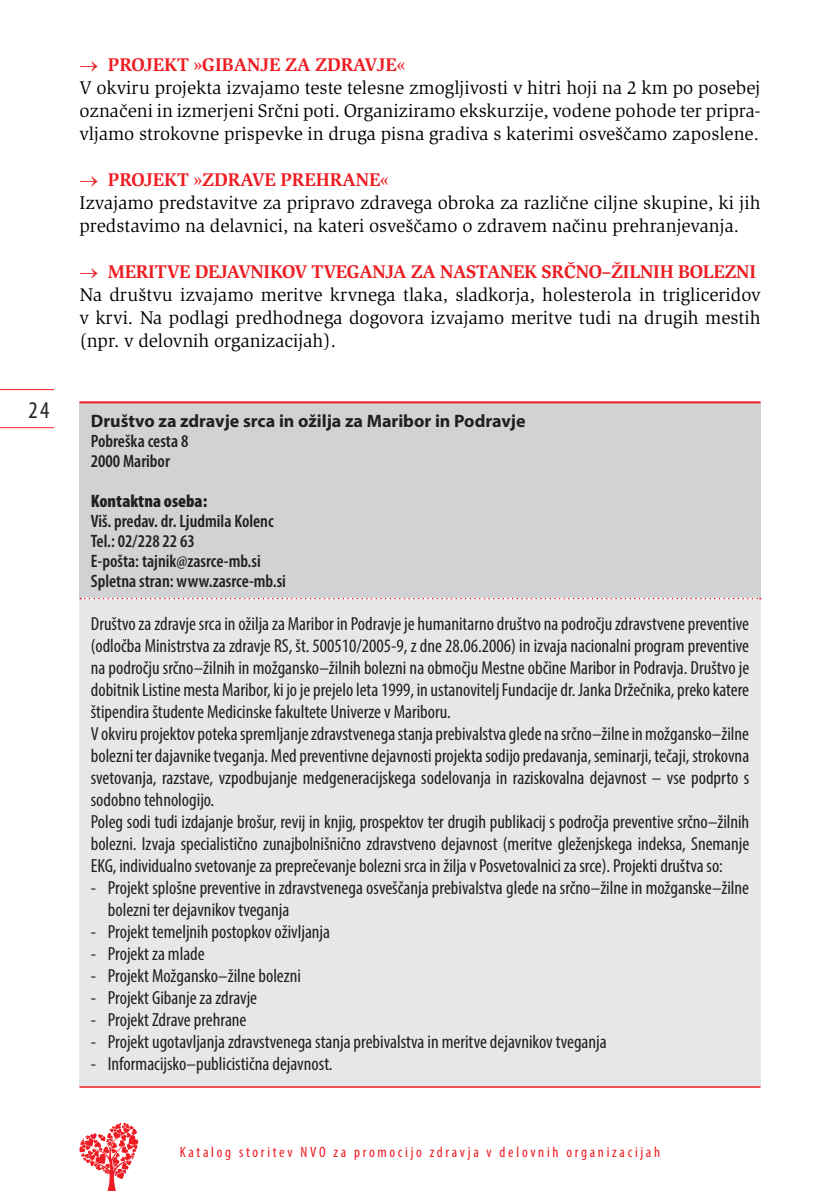
<style>
.page{position:relative;width:840px;height:1191px;background:#fff}
.page>*{position:absolute;margin:0;border:0;box-sizing:border-box;transform-origin:0 0}
.t1{font:condensed 24px "Myriad Pro";color:#231f20}
.t2{font:condensed 19px/22px "Myriad Pro";color:#231f20}
.t3{font:19px/23px "Slimbach Itc TEE";color:#000}
.t4{font:700 19px "Slimbach Itc TEE";color:#ee1d23}
.t5{font:600 condensed 18px/20px "Myriad Pro";color:#231f20}
.t6{font:700 18px "Myriad Pro";color:#231f20}
.t7{font:900 condensed 18px "Myriad Pro";color:#231f20}
.t8{font:condensed 15px "Myriad Pro";letter-spacing:.18em;color:#ee1d23}
.s1{color:#ee1d23}
.s2{font-weight:700;color:#ee1d23}
</style>
<div class="page">
<svg style="left:79px;top:1123px;width:59px;height:68px"></svg>
<hr style="left:0;top:389px;width:54px;height:1px;background:#ee1d23">
<hr style="left:0;top:427px;width:54px;height:1px;background:#ee1d23">
<div style="left:79px;top:402px;width:681px;height:196px;background:#d1d2d4"></div>
<div style="left:79px;top:598px;width:681px;height:489px;background:#e6e7e9"></div>
<hr style="left:79px;top:1086px;width:681px;height:1px;background:#ee1d23">
<hr style="left:79px;top:401px;width:681px;height:2px;background:#ee1d23">
<svg style="left:80px;top:598px;width:680px;height:1px"></svg>
<p class="t1" style="left:28px;top:395px;width:22px">24</p>
<p class="t3" style="left:79px;top:53px;width:682px"><span class="s1">→</span> <span class="s2">PROJEKT »GIBANJE ZA ZDRAVJE«<br></span>V okviru projekta izvajamo teste telesne zmogljivosti v hitri hoji na 2 km po posebej označeni in izmerjeni Srčni poti. Organiziramo ekskurzije, vodene pohode ter pripra&shy;vljamo strokovne prispevke in druga pisna gradiva s katerimi osveščamo zaposlene.</p>
<p class="t4" style="left:79px;top:169px;width:148px">→ PROJEKT »ZDRAVE</p>
<p class="t4" style="left:280px;top:169px;width:110px">PREHRANE«</p>
<p class="t3" style="left:79px;top:192px;width:682px">Izvajamo predstavitve za pripravo zdravega obroka za različne ciljne skupine, ki jih predstavimo na delavnici, na kateri osveščamo o zdravem načinu prehranjevanja.</p>
<p class="t3" style="left:79px;top:261px;width:682px"><span class="s1">→</span> <span class="s2">MERITVE DEJAVNIKOV TVEGANJA ZA NASTANEK SRČNO–ŽILNIH BOLEZNI </span>Na društvu izvajamo meritve krvnega tlaka, sladkorja, holesterola in trigliceridov v krvi. Na podlagi predhodnega dogovora izvajamo meritve tudi na drugih mestih (npr. v delovnih organizacijah).</p>
<p class="t6" style="left:91px;top:409px;width:436px">Društvo za zdravje srca in ožilja za Maribor in Podravje</p>
<p class="t5" style="left:91px;top:431px;width:99px">Pobreška cesta 8<br>2000 Maribor</p>
<p class="t7" style="left:91px;top:489px;width:118px">Kontaktna oseba:</p>
<p class="t5" style="left:91px;top:511px;width:196px">Viš. predav. dr. Ljudmila Kolenc<br>Tel.: 02/228 22 63<br>E-pošta: tajnik@zasrce-mb.si<br>Spletna stran: www.zasrce-mb.si</p>
<p class="t2" style="left:91px;top:612px;width:659px">Društvo za zdravje srca in ožilja za Maribor in Podravje je humanitarno društvo na področju zdravstvene preventive (odločba Ministrstva za zdravje RS, št. 500510/2005-9, z dne 28.06.2006) in izvaja nacionalni program preventive na področju srčno–žilnih in možgansko–žilnih bolezni na območju Mestne občine Maribor in Podravja. Društvo je dobitnik Listine mesta Maribor, ki jo je prejelo leta 1999, in ustanovitelj Fundacije dr. Janka Držečnika, preko katere štipendira študente Medicinske fakultete Univerze v Mariboru.<br>V okviru projektov poteka spremljanje zdravstvenega stanja prebivalstva glede na srčno–žilne in možgansko–žilne bolezni ter dajavnike tveganja. Med preventivne dejavnosti projekta sodijo predavanja, seminarji, tečaji, strokovna svetovanja, razstave, vzpodbujanje medgeneracijskega sodelovanja in raziskovalna dejavnost – vse podprto s sodobno tehnologijo.<br>Poleg sodi tudi izdajanje brošur, revij in knjig, prospektov ter drugih publikacij s področja preventive srčno–žilnih bolezni. Izvaja specialistično zunajbolnišnično zdravstveno dejavnost (meritve gleženjskega indeksa, Snemanje EKG, individualno svetovanje za preprečevanje bolezni srca in žilja v Posvetovalnici za srce). Projekti društva so:</p>
<p class="t2" style="left:108px;top:876px;width:642px;text-indent:-17px">- Projekt splošne preventive in zdravstvenega osveščanja prebivalstva glede na srčno–žilne in možganske–žilne bolezni ter dejavnikov tveganja</p>
<p class="t2" style="left:91px;top:920px;width:241px">- Projekt temeljnih postopkov oživljanja</p>
<p class="t2" style="left:91px;top:942px;width:115px">- Projekt za mlade</p>
<p class="t2" style="left:91px;top:964px;width:211px">- Projekt Možgansko–žilne bolezni</p>
<p class="t2" style="left:91px;top:986px;width:168px">- Projekt Gibanje za zdravje</p>
<p class="t2" style="left:91px;top:1008px;width:157px">- Projekt Zdrave prehrane</p>
<p class="t2" style="left:91px;top:1030px;width:517px">- Projekt ugotavljanja zdravstvenega stanja prebivalstva in meritve dejavnikov tveganja</p>
<p class="t2" style="left:91px;top:1052px;width:243px">- Informacijsko–publicistična dejavnost.</p>
<p class="t8" style="left:180px;top:1143px;width:481px">Katalog storitev NVO za promocijo zdravja v delovnih organizacijah</p>
</div>
